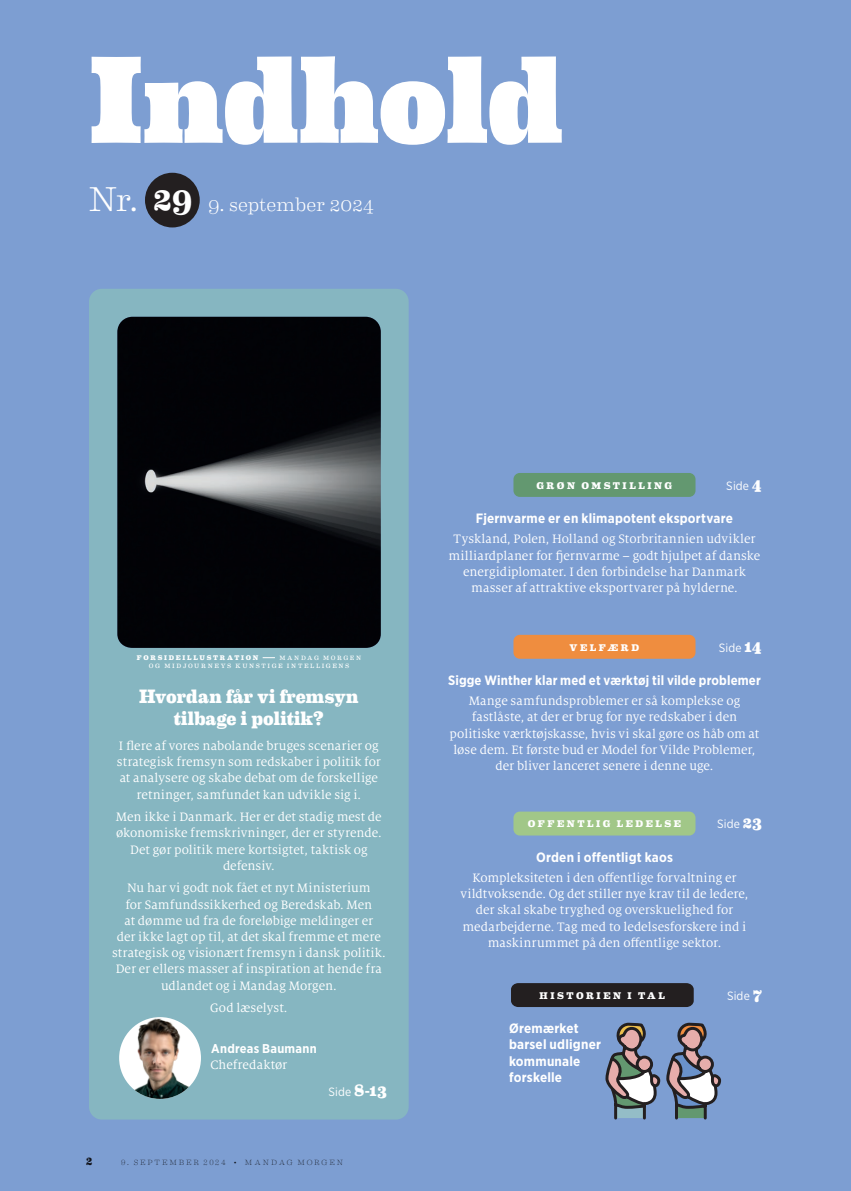
<style>
.page{position:relative;width:851px;height:1191px;background:#fff}
.page>*{position:absolute;margin:0;border:0;box-sizing:border-box;transform-origin:0 0}
.t1{font:900 124.5px "Eames Century Modern";color:#fff}
.t2{font:300 34.5px "Eames Century Modern";color:#fff}
.t3{font:800 19.5px/22.5px "Eames Century Modern";letter-spacing:.005em;color:#fff;text-align:center}
.t4{font:300 19.5px "Eames Century Modern";letter-spacing:.005em;color:#fff}
.t5{font:13.5px/16.2px "Milo Serif OT";letter-spacing:.005em;color:#fff;text-align:center}
.t6{font:700 13.5px/16.2px "Gotham Narrow";letter-spacing:.015em;color:#fff}
.t7{font:700 12.75px "Gotham Narrow";letter-spacing:.02em;color:#fff}
.Mellemrubrik{font:12px "Gotham Narrow";letter-spacing:.01em;color:#fff}
.t8{font:800 10.5px "Eames Century Modern";color:#231f20}
.Mellemrubrik-2{font:800 9.75px "Eames Century Modern";letter-spacing:.26em;color:#fff}
.t9{font:100 7.5px "Eames Century Modern";letter-spacing:.255em;color:#231f20}
.Genre{font:800 6.75px "Eames Century Modern";letter-spacing:.255em;color:#fff}
.Genre-2{font:6.15px/8.1px "Eames Century Modern";letter-spacing:.265em;color:#fff}
.s1{font-weight:700}
.s2{font-family:"Eames Century Modern";font-weight:800;font-size:16.5px}
</style>
<div class="page">
<div style="left:0;top:0;width:850px;height:1191px;background:#7d9ed2"></div>
<div style="left:145px;top:173px;width:55px;height:54px;background:#231f20;border-radius:50%"></div>
<div style="left:89px;top:289px;width:319px;height:830px;background:#86b6c1;border-radius:13px"></div>
<img style="left:117px;top:317px;width:264px;height:331px">
<div style="left:119px;top:1017px;width:82px;height:81px;background:#fff;border-radius:50%"></div>
<img style="left:123px;top:1017px;width:72px;height:81px">
<div style="left:513px;top:811px;width:182px;height:24px;background:#a1c788;border-radius:6px"></div>
<div style="left:513px;top:635px;width:182px;height:24px;background:#ef8d3f;border-radius:6px"></div>
<div style="left:513px;top:473px;width:182px;height:24px;background:#639870;border-radius:6px"></div>
<svg style="left:262px;top:657px;width:13px;height:1px"></svg>
<div style="left:511px;top:983px;width:182px;height:24px;background:#231f20"></div>
<svg style="left:605px;top:1022px;width:117px;height:98px"></svg>
<p class="t1" style="left:89px;top:4px;width:475px">Indhold</p>
<p class="t2" style="left:88px;top:173px;width:105px">Nr. <span class="s1">29</span></p>
<p class="t4" style="left:208px;top:190px;width:167px">9. september 2024</p>
<p class="Genre" style="left:137px;top:652px;width:123px">FORSIDEILLUSTRATION</p>
<p class="Genre-2" style="left:149px;top:653px;width:214px;text-indent:130px">MANDAG MORGEN<br>OG MIDJOURNEYS KUNSTIGE INTELLIGENS</p>
<p class="t3" style="left:139px;top:683px;width:221px">Hvordan får vi fremsyn tilbage i politik?</p>
<p class="t5" style="left:117px;top:738px;width:265px">I flere af vores nabolande bruges scenarier og strategisk fremsyn som redskaber i politik for at analysere og skabe debat om de forskellige retninger, samfundet kan udvikle sig i.</p>
<p class="t5" style="left:116px;top:809px;width:267px">Men ikke i Danmark. Her er det stadig mest de økonomiske fremskrivninger, der er styrende.<br>Det gør politik mere kortsigtet, taktisk og defensiv.</p>
<p class="t5" style="left:112px;top:880px;width:275px">Nu har vi godt nok fået et nyt Ministerium<br>for Samfundssikkerhed og Beredskab. Men<br>at dømme ud fra de foreløbige meldinger er<br>der ikke lagt op til, at det skal fremme et mere strategisk og visionært fremsyn i dansk politik.<br>Der er ellers masser af inspiration at hende fra udlandet og i Mandag Morgen.</p>
<p class="t5" style="left:210px;top:1000px;width:79px">God læselyst.</p>
<p class="t7" style="left:211px;top:1040px;width:107px">Andreas Baumann</p>
<p class="t5" style="left:210px;top:1057px;width:78px">Chefredaktør</p>
<p class="Mellemrubrik" style="left:328px;top:1084px;width:60px">Side <span class="s2">8-13</span></p>
<p class="t8" style="left:86px;top:1152px;width:8px">2</p>
<p class="t9" style="left:121px;top:1156px;width:223px">9. SEPTEMBER 2024 • MANDAG MORGEN</p>
<p class="Mellemrubrik-2" style="left:536px;top:478px;width:137px">GRØN OMSTILLING</p>
<p class="Mellemrubrik" style="left:726px;top:478px;width:37px">Side <span class="s2">4</span></p>
<p class="t6" style="left:475px;top:510px;width:259px">Fjernvarme er en klimapotent eksportvare</p>
<p class="t5" style="left:448px;top:531px;width:313px">Tyskland, Polen, Holland og Storbritannien udvikler milliardplaner for fjernvarme – godt hjulpet af danske energidiplomater. I den forbindelse har Danmark masser af attraktive eksportvarer på hylderne.</p>
<p class="Mellemrubrik-2" style="left:569px;top:640px;width:71px">VELFÆRD</p>
<p class="Mellemrubrik" style="left:718px;top:640px;width:45px">Side <span class="s2">14</span></p>
<p class="t6" style="left:448px;top:672px;width:314px">Sigge Winther klar med et værktøj til vilde problemer</p>
<p class="t5" style="left:449px;top:693px;width:311px">Mange samfundsproblemer er så komplekse og fastlåste, at der er brug for nye redskaber i den politiske værktøjskasse, hvis vi skal gøre os håb om at løse dem. Et første bud er Model for Vilde Problemer, der bliver lanceret senere i denne uge.</p>
<p class="Mellemrubrik-2" style="left:527px;top:816px;width:154px">OFFENTLIG LEDELSE</p>
<p class="Mellemrubrik" style="left:717px;top:816px;width:46px">Side <span class="s2">23</span></p>
<p class="t6" style="left:536px;top:848px;width:138px">Orden i offentligt kaos</p>
<p class="t5" style="left:460px;top:870px;width:289px">Kompleksiteten i den offentlige forvaltning er vildtvoksende. Og det stiller nye krav til de ledere, der skal skabe tryghed og overskuelighed for medarbejderne. Tag med to ledelsesforskere ind i maskinrummet på den offentlige sektor.</p>
<p class="Mellemrubrik-2" style="left:539px;top:987px;width:127px">HISTORIEN I TAL</p>
<p class="Mellemrubrik" style="left:727px;top:987px;width:36px">Side <span class="s2">7</span></p>
<p class="t6" style="left:509px;top:1020px;width:94px">Øremærket barsel udligner kommunale forskelle</p>
</div>
